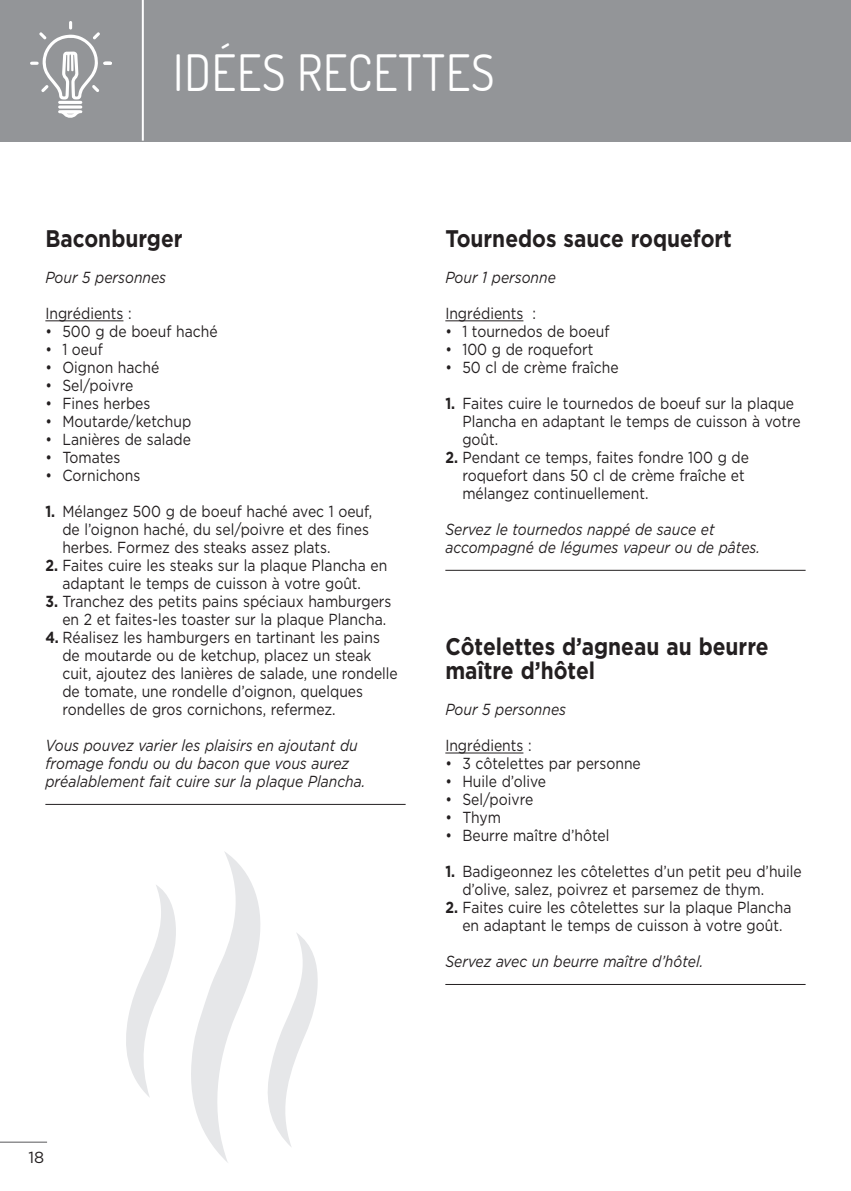
<style>
.page{position:relative;width:851px;height:1191px;background:#fff}
.page>*{position:absolute;margin:0;border:0;box-sizing:border-box;transform-origin:0 0}
.t1{font:50px "Dosis";letter-spacing:.02em;color:#fff;scale:.95 1}
.t2{font:700 24px/24px "Gotham HTF";color:#231f20;scale:.87 1}
.t3{font:16px/18px "Gotham HTF";color:#231f20;scale:.87 1}
.t4{font:italic 16px/18px "Gotham HTF";color:#231f20;scale:.87 1}
.t5{font:16px "Gotham HTF";color:#231f20}
.s1{font-weight:700}
</style>
<div class="page">
<hr style="left:45px;top:320px;width:78px;height:1px;background:#231f20">
<hr style="left:45px;top:804px;width:360px;height:1px;background:#231f20">
<hr style="left:445px;top:320px;width:78px;height:1px;background:#231f20">
<hr style="left:445px;top:570px;width:360px;height:1px;background:#231f20">
<hr style="left:445px;top:752px;width:78px;height:1px;background:#231f20">
<hr style="left:445px;top:984px;width:360px;height:1px;background:#231f20">
<svg style="left:126px;top:852px;width:192px;height:311px"></svg>
<div style="left:0;top:0;width:850px;height:142px;background:#939598"></div>
<svg style="left:30px;top:21px;width:82px;height:97px"></svg>
<hr style="left:142px;top:0;width:2px;height:141px;background:#fff">
<hr style="left:850px;top:0;width:1px;height:142px;background:#939598">
<hr style="left:0;top:1141px;width:47px;height:1px;background:#57585a">
<h1 class="t1" style="left:173px;top:40px;width:340px">IDÉES RECETTES</h1>
<h2 class="t2" style="left:45px;top:226px;width:159px">Baconburger</h2>
<p class="t4" style="left:45px;top:268px;width:140px">Pour 5 personnes</p>
<p class="t3" style="left:45px;top:304px;width:101px">I ngrédients :</p>
<p class="t3" style="left:45px;top:322px;width:199px">• 500 g de boeuf haché</p>
<p class="t3" style="left:45px;top:340px;width:68px">• 1 oeuf</p>
<p class="t3" style="left:45px;top:358px;width:132px">• Oignon haché</p>
<p class="t3" style="left:45px;top:376px;width:102px">• Sel/poivre</p>
<p class="t3" style="left:45px;top:394px;width:122px">• Fines herbes</p>
<p class="t3" style="left:45px;top:412px;width:169px">• Moutarde/ketchup</p>
<p class="t3" style="left:45px;top:430px;width:169px">• Lanières de salade</p>
<p class="t3" style="left:45px;top:448px;width:88px">• Tomates</p>
<p class="t3" style="left:45px;top:466px;width:111px">• Cornichons</p>
<p class="t3" style="left:62px;top:502px;width:357px;text-indent:-17px"><span class="s1">1.</span> Mélangez 500 g de boeuf haché avec 1 oeuf, de l’oignon haché, du sel/poivre et des fines herbes. Formez des steaks assez plats.</p>
<p class="t3" style="left:45px;top:556px;width:394px;text-align:center"><span class="s1">2.</span> Faites cuire les steaks sur la plaque Plancha en adaptant le temps de cuisson à votre goût.</p>
<p class="t3" style="left:62px;top:592px;width:380px;text-indent:-17px"><span class="s1">3.</span> Tranchez des petits pains spéciaux hamburgers en 2 et faites-les toaster sur la plaque Plancha.</p>
<p class="t3" style="left:62px;top:628px;width:387px;text-indent:-17px"><span class="s1">4.</span> Réalisez les hamburgers en tartinant les pains de moutarde ou de ketchup, placez un steak cuit, ajoutez des lanières de salade, une rondelle de tomate, une rondelle d’oignon, quelques rondelles de gros cornichons, refermez.</p>
<p class="t4" style="left:45px;top:736px;width:369px">Vous pouvez varier les plaisirs en ajoutant du fromage fondu ou du bacon que vous aurez préalablement fait cuire sur la plaque Plancha.</p>
<h2 class="t2" style="left:445px;top:226px;width:331px">Tournedos sauce roquefort</h2>
<p class="t4" style="left:445px;top:268px;width:128px">Pour 1 personne</p>
<p class="t3" style="left:445px;top:304px;width:106px">I ngrédients :</p>
<p class="t3" style="left:445px;top:322px;width:190px">• 1 tournedos de boeuf</p>
<p class="t3" style="left:445px;top:340px;width:172px">• 100 g de roquefort</p>
<p class="t3" style="left:445px;top:358px;width:201px">• 50 cl de crème fraîche</p>
<p class="t3" style="left:462px;top:394px;width:390px;text-indent:-17px"><span class="s1">1.</span> Faites cuire le tournedos de boeuf sur la plaque<br>Plancha en adaptant le temps de cuisson à votre goût.</p>
<p class="t3" style="left:462px;top:448px;width:331px;text-indent:-17px"><span class="s1">2.</span> Pendant ce temps, faites fondre 100 g de roquefort dans 50 cl de crème fraîche et mélangez continuellement.</p>
<p class="t4" style="left:445px;top:520px;width:363px">Servez le tournedos nappé de sauce et accompagné de légumes vapeur ou de pâtes.</p>
<h2 class="t2" style="left:445px;top:634px;width:373px">Côtelettes d’agneau au beurre maître d’hôtel</h2>
<p class="t4" style="left:445px;top:700px;width:140px">Pour 5 personnes</p>
<p class="t3" style="left:445px;top:736px;width:101px">I ngrédients :</p>
<p class="t3" style="left:445px;top:754px;width:226px">• 3 côtelettes par personne</p>
<p class="t3" style="left:445px;top:772px;width:117px">• H uile d’olive</p>
<p class="t3" style="left:445px;top:790px;width:102px">• Sel/poivre</p>
<p class="t3" style="left:445px;top:808px;width:65px">• Thym</p>
<p class="t3" style="left:445px;top:826px;width:190px">• Beurre maître d’hôtel</p>
<p class="t3" style="left:462px;top:862px;width:391px;text-indent:-17px"><span class="s1">1.</span> Badigeonnez les côtelettes d’un petit peu d’huile d’olive, salez, poivrez et parsemez de thym.</p>
<p class="t3" style="left:445px;top:898px;width:399px;text-align:center"><span class="s1">2.</span> Faites cuire les côtelettes sur la plaque Plancha en adaptant le temps de cuisson à votre goût.</p>
<p class="t4" style="left:445px;top:952px;width:298px">Servez avec un beurre maître d’hôtel.</p>
<p class="t5" style="left:28px;top:1149px;width:17px">18</p>
</div>
